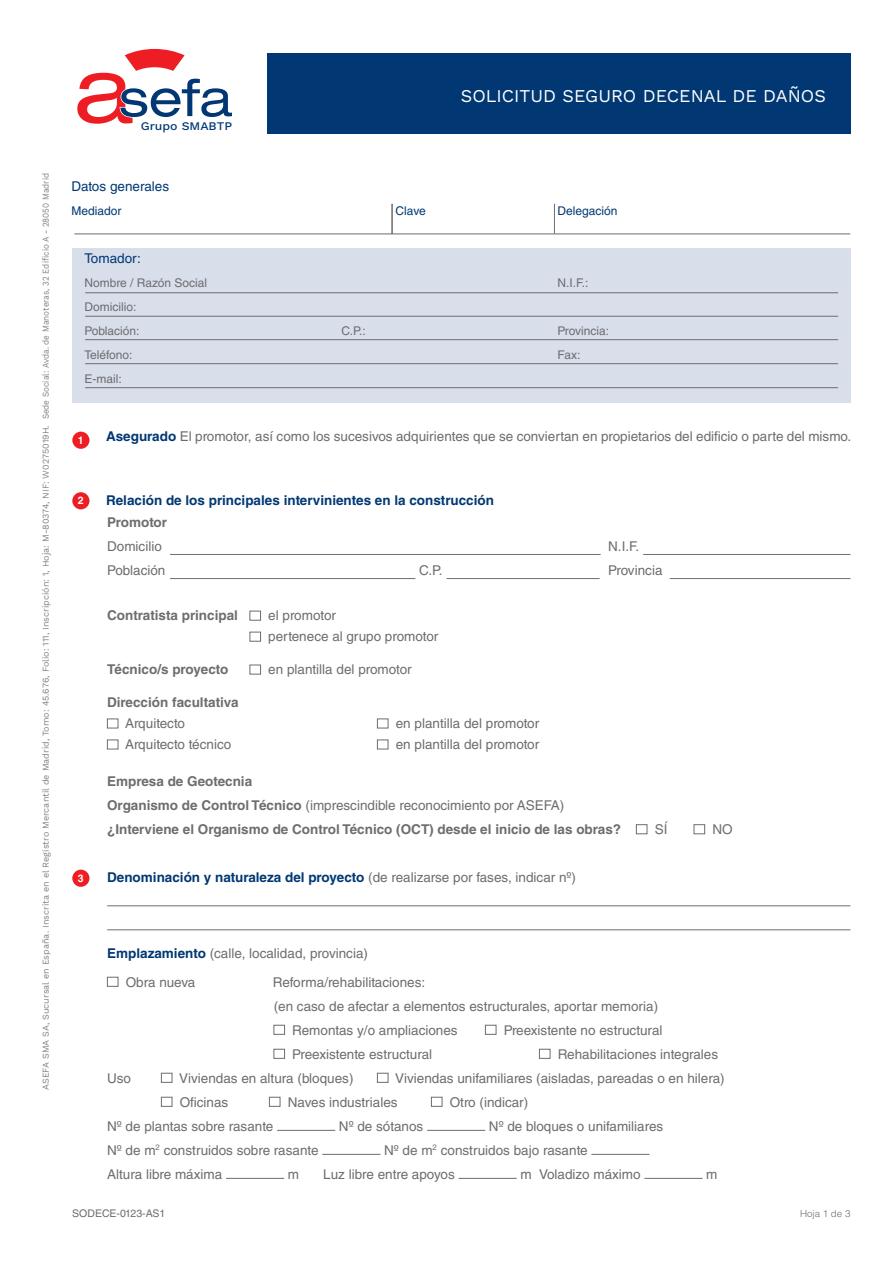
<style>
.page{position:relative;width:893px;height:1263px;background:#fff}
.page>*{position:absolute;margin:0;border:0;box-sizing:border-box;transform-origin:0 0}
.TITULO_SOLICITUD{font:18px "Work Sans";color:#fff}
.t1{font:13.5px "Helvetica LT Std";color:#6c6d70}
.t2{font:700 13.5px "Helvetica LT Std";color:#6c6d70}
.NEGRITA{font:700 13.5px "Helvetica LT Std";color:#013874}
.t3{font:13.5px "Helvetica LT Std";color:#013874}
.t4{font:12px "Helvetica LT Std";color:#6c6d70}
.t5{font:12px "Helvetica LT Std";color:#013874}
.t6{font:500 11.7px "Work Sans";color:#013874;scale:1.06 1}
.t7{font:10.5px "Helvetica LT Std";color:#6c6d70}
.t8{font:700 10.5px "Helvetica LT Std";color:#fff}
.t9{font:300 9.75px "Helvetica LT Std";color:#6c6d70}
.t10{font:9px "Work Sans";color:#808285}
.s1{font-weight:700;color:#013874}
.s2{font-weight:700}
.s3{font-weight:400;color:#6c6d70}
</style>
<div class="page">
<div style="left:72px;top:249px;width:778px;height:154px;background:#d9deeb"></div>
<hr style="left:74px;top:234px;width:776px;height:1px;background:#6c6d70">
<hr style="left:392px;top:204px;width:1px;height:30px;background:#231f20">
<hr style="left:554px;top:204px;width:1px;height:30px;background:#6c6d70">
<hr style="left:85px;top:292px;width:753px;height:1px;background:#6c6d70">
<hr style="left:85px;top:316px;width:753px;height:1px;background:#6c6d70">
<hr style="left:85px;top:339px;width:753px;height:1px;background:#6c6d70">
<hr style="left:85px;top:363px;width:753px;height:1px;background:#6c6d70">
<hr style="left:85px;top:387px;width:753px;height:1px;background:#6c6d70">
<div style="left:72px;top:432px;width:17px;height:17px;background:#ee1d23;border-radius:50%"></div>
<div style="left:72px;top:492px;width:17px;height:17px;background:#ee1d23;border-radius:50%"></div>
<div style="left:72px;top:870px;width:17px;height:17px;background:#ee1d23;border-radius:50%"></div>
<div style="left:250px;top:611px;width:11px;height:9px;background:#fff;border:1px solid #6c6d70"></div>
<div style="left:250px;top:632px;width:11px;height:9px;background:#fff;border:1px solid #6c6d70"></div>
<div style="left:250px;top:665px;width:11px;height:9px;background:#fff;border:1px solid #6c6d70"></div>
<div style="left:107px;top:719px;width:11px;height:9px;background:#fff;border:1px solid #6c6d70"></div>
<div style="left:377px;top:719px;width:11px;height:9px;background:#fff;border:1px solid #6c6d70"></div>
<div style="left:107px;top:740px;width:11px;height:9px;background:#fff;border:1px solid #6c6d70"></div>
<div style="left:377px;top:740px;width:11px;height:9px;background:#fff;border:1px solid #6c6d70"></div>
<div style="left:636px;top:824px;width:11px;height:10px;background:#fff;border:1px solid #6c6d70"></div>
<div style="left:694px;top:824px;width:11px;height:10px;background:#fff;border:1px solid #6c6d70"></div>
<hr style="left:107px;top:905px;width:743px;height:1px;background:#6c6d70">
<hr style="left:107px;top:929px;width:743px;height:1px;background:#6c6d70">
<div style="left:107px;top:977px;width:11px;height:9px;background:#fff;border:1px solid #6c6d70"></div>
<div style="left:274px;top:1025px;width:11px;height:9px;background:#fff;border:1px solid #6c6d70"></div>
<div style="left:485px;top:1025px;width:11px;height:9px;background:#fff;border:1px solid #6c6d70"></div>
<div style="left:274px;top:1049px;width:11px;height:9px;background:#fff;border:1px solid #6c6d70"></div>
<div style="left:539px;top:1049px;width:11px;height:9px;background:#fff;border:1px solid #6c6d70"></div>
<div style="left:161px;top:1073px;width:11px;height:9px;background:#fff;border:1px solid #6c6d70"></div>
<div style="left:377px;top:1073px;width:11px;height:9px;background:#fff;border:1px solid #6c6d70"></div>
<div style="left:161px;top:1097px;width:11px;height:9px;background:#fff;border:1px solid #6c6d70"></div>
<div style="left:269px;top:1097px;width:11px;height:9px;background:#fff;border:1px solid #6c6d70"></div>
<div style="left:431px;top:1097px;width:11px;height:9px;background:#fff;border:1px solid #6c6d70"></div>
<hr style="left:277px;top:1130px;width:58px;height:1px;background:#6c6d70">
<hr style="left:427px;top:1130px;width:58px;height:1px;background:#6c6d70">
<hr style="left:322px;top:1154px;width:58px;height:1px;background:#6c6d70">
<hr style="left:591px;top:1154px;width:58px;height:1px;background:#6c6d70">
<hr style="left:226px;top:1178px;width:58px;height:1px;background:#6c6d70">
<hr style="left:459px;top:1178px;width:58px;height:1px;background:#6c6d70">
<hr style="left:644px;top:1178px;width:59px;height:1px;background:#6c6d70">
<hr style="left:170px;top:554px;width:431px;height:1px;background:#6c6d70">
<hr style="left:170px;top:578px;width:245px;height:1px;background:#6c6d70">
<hr style="left:446px;top:578px;width:154px;height:1px;background:#6c6d70">
<hr style="left:670px;top:578px;width:180px;height:1px;background:#6c6d70">
<hr style="left:643px;top:554px;width:207px;height:1px;background:#6c6d70">
<div style="left:267px;top:53px;width:583px;height:81px;background:#013874"></div>
<svg style="left:77px;top:49px;width:155px;height:75px"></svg>
<p class="t10" style="left:39px;top:1090px;width:918px;rotate:-90deg">ASEFA SMA SA, Sucursal en España. Inscrita en el Registro Mercantil de Madrid, Tomo: 45.676, Folio: 111, Inscripción: 1, Hoja: M-80374, NIF: W0275019H. Sede Social: Avda. de Manoteras, 32 Edificio A - 28050 Madrid</p>
<p class="t6" style="left:141px;top:117px;width:88px">Grupo SMABTP</p>
<p class="TITULO_SOLICITUD" style="left:461px;top:82px;width:367px">SOLICITUD SEGURO DECENAL DE DAÑOS</p>
<p class="t3" style="left:72px;top:178px;width:99px">Datos generales</p>
<p class="t5" style="left:72px;top:203px;width:52px">Mediador</p>
<p class="t5" style="left:396px;top:203px;width:32px">Clave</p>
<p class="t5" style="left:558px;top:203px;width:61px">Delegación</p>
<p class="t3" style="left:84px;top:250px;width:58px">Tomador:</p>
<p class="t4" style="left:84px;top:275px;width:124px">Nombre / Razón Social</p>
<p class="t4" style="left:558px;top:275px;width:32px">N.I.F.:</p>
<p class="t4" style="left:84px;top:299px;width:53px">Domicilio:</p>
<p class="t4" style="left:84px;top:323px;width:57px">Población:</p>
<p class="t4" style="left:342px;top:323px;width:26px">C.P.:</p>
<p class="t4" style="left:558px;top:323px;width:53px">Provincia:</p>
<p class="t4" style="left:84px;top:347px;width:50px">Teléfono:</p>
<p class="t4" style="left:558px;top:347px;width:24px">Fax:</p>
<p class="t4" style="left:84px;top:371px;width:39px">E-mail:</p>
<p class="t8" style="left:78px;top:433px;width:7px">1</p>
<p class="t1" style="left:106px;top:429px;width:746px"><span class="s1">Asegurado</span> El promotor, así como los sucesivos adquirientes que se conviertan en propietarios del edificio o parte del mismo.</p>
<p class="t8" style="left:78px;top:494px;width:7px">2</p>
<p class="NEGRITA" style="left:106px;top:492px;width:389px">Relación de los principales intervinientes en la construcción</p>
<p class="t8" style="left:78px;top:871px;width:7px">3</p>
<p class="t2" style="left:107px;top:514px;width:61px">Promotor</p>
<p class="t1" style="left:107px;top:539px;width:56px">Domicilio</p>
<p class="t1" style="left:608px;top:539px;width:32px">N.I.F.</p>
<p class="t1" style="left:107px;top:563px;width:60px">Población</p>
<p class="t1" style="left:419px;top:563px;width:25px">C.P.</p>
<p class="t1" style="left:608px;top:563px;width:56px">Provincia</p>
<p class="t2" style="left:107px;top:607px;width:132px">Contratista principal</p>
<p class="t1" style="left:268px;top:608px;width:69px">el promotor</p>
<p class="t1" style="left:268px;top:629px;width:172px">pertenece al grupo promotor</p>
<p class="t2" style="left:107px;top:661px;width:123px">Técnico/s proyecto</p>
<p class="t1" style="left:268px;top:662px;width:145px">en plantilla del promotor</p>
<p class="t2" style="left:107px;top:694px;width:133px">Dirección facultativa</p>
<p class="t1" style="left:125px;top:716px;width:61px">Arquitecto</p>
<p class="t1" style="left:396px;top:716px;width:145px">en plantilla del promotor</p>
<p class="t1" style="left:125px;top:737px;width:108px">Arquitecto técnico</p>
<p class="t1" style="left:396px;top:737px;width:145px">en plantilla del promotor</p>
<p class="t2" style="left:107px;top:773px;width:147px">Empresa de Geotecnia</p>
<p class="t1" style="left:107px;top:797px;width:459px"><span class="s2">Organismo de Control Técnico</span> (imprescindible reconocimiento por ASEFA)</p>
<p class="t2" style="left:107px;top:821px;width:515px">¿Interviene el Organismo de Control Técnico (OCT) desde el inicio de las obras?</p>
<p class="t1" style="left:655px;top:821px;width:14px">SÍ</p>
<p class="t1" style="left:712px;top:821px;width:22px">NO</p>
<p class="NEGRITA" style="left:107px;top:869px;width:470px">Denominación y naturaleza del proyecto <span class="s3">(de realizarse por fases, indicar nº)</span></p>
<p class="t1" style="left:107px;top:946px;width:262px"><span class="s1">Emplazamiento</span> (calle, localidad, provincia)</p>
<p class="t1" style="left:126px;top:974px;width:71px">Obra nueva</p>
<p class="t1" style="left:273px;top:974px;width:154px">Reforma/rehabilitaciones:</p>
<p class="t1" style="left:274px;top:998px;width:386px">(en caso de afectar a elementos estructurales, aportar memoria)</p>
<p class="t1" style="left:292px;top:1022px;width:167px">Remontas y/o ampliaciones</p>
<p class="t1" style="left:504px;top:1022px;width:160px">Preexistente no estructural</p>
<p class="t1" style="left:292px;top:1046px;width:141px">Preexistente estructural</p>
<p class="t1" style="left:558px;top:1046px;width:162px">Rehabilitaciones integrales</p>
<p class="t1" style="left:107px;top:1070px;width:26px">Uso</p>
<p class="t1" style="left:179px;top:1070px;width:176px">Viviendas en altura (bloques)</p>
<p class="t1" style="left:395px;top:1070px;width:331px">Viviendas unifamiliares (aisladas, pareadas o en hilera)</p>
<p class="t1" style="left:180px;top:1094px;width:50px">Oficinas</p>
<p class="t1" style="left:288px;top:1094px;width:111px">Naves industriales</p>
<p class="t1" style="left:450px;top:1094px;width:80px">Otro (indicar)</p>
<p class="t1" style="left:107px;top:1118px;width:168px">Nº de plantas sobre rasante</p>
<p class="t1" style="left:339px;top:1118px;width:86px">Nº de sótanos</p>
<p class="t1" style="left:489px;top:1118px;width:176px">Nº de bloques o unifamiliares</p>
<p class="t1" style="left:107px;top:1142px;width:213px">Nº de m<sup>2</sup> construidos sobre rasante</p>
<p class="t1" style="left:384px;top:1142px;width:205px">Nº de m<sup>2</sup> construidos bajo rasante</p>
<p class="t1" style="left:107px;top:1166px;width:117px">Altura libre máxima</p>
<p class="t1" style="left:288px;top:1166px;width:13px">m</p>
<p class="t1" style="left:323px;top:1166px;width:133px">Luz libre entre apoyos</p>
<p class="t1" style="left:520px;top:1166px;width:122px">m Voladizo máximo</p>
<p class="t1" style="left:706px;top:1166px;width:13px">m</p>
<p class="t7" style="left:72px;top:1207px;width:95px">SODECE-0123-AS1</p>
<p class="t9" style="left:800px;top:1207px;width:52px">Hoja 1 de 3</p>
</div>
